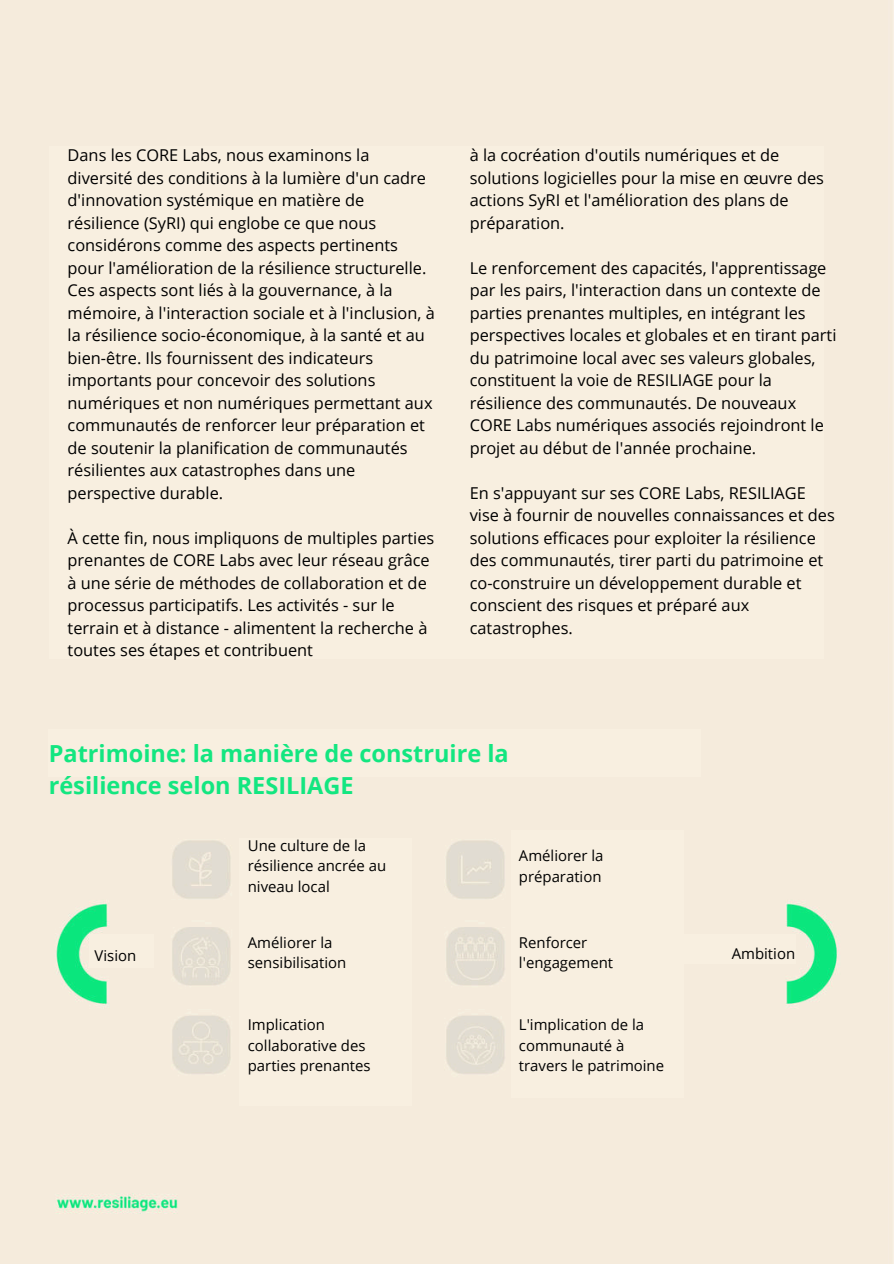
<style>
.page{position:relative;width:894px;height:1264px;background:#fff}
.page>*{position:absolute;margin:0;border:0;box-sizing:border-box;transform-origin:0 0}
.t1{font:700 23.55px/31.8px "Open Sans";color:#13e680}
.t2{font:16.35px/22.5px "Open Sans";color:#000}
.t3{font:14.85px/20.5px "Open Sans";color:#000}
</style>
<div class="page">
<div style="left:0;top:0;width:893px;height:1263px;background:#f5ebdc"></div>
<div style="left:49px;top:146px;width:774px;height:512px;background:#f8efe0"></div>
<div style="left:49px;top:729px;width:651px;height:48px;background:#f8efe0"></div>
<div style="left:239px;top:838px;width:173px;height:267px;background:#f8efe0"></div>
<div style="left:511px;top:829px;width:172px;height:268px;background:#f8efe0"></div>
<div style="left:89px;top:934px;width:65px;height:33px;background:#f8efe0"></div>
<div style="left:683px;top:934px;width:112px;height:29px;background:#f8efe0"></div>
<p class="t2" style="left:68px;top:144px;width:368px">Dans les CORE Labs, nous examinons la diversité des conditions à la lumière d'un cadre d'innovation systémique en matière de résilience (SyRI) qui englobe ce que nous considérons comme des aspects pertinents pour l'amélioration de la résilience structurelle.<br>Ces aspects sont liés à la gouvernance, à la mémoire, à l'interaction sociale et à l'inclusion, à la résilience socio-économique, à la santé et au bien-être. Ils fournissent des indicateurs importants pour concevoir des solutions numériques et non numériques permettant aux communautés de renforcer leur préparation et de soutenir la planification de communautés résilientes aux catastrophes dans une perspective durable.</p>
<p class="t2" style="left:68px;top:526px;width:368px">À cette fin, nous impliquons de multiples parties prenantes de CORE Labs avec leur réseau grâce à une série de méthodes de collaboration et de processus participatifs. Les activités - sur le terrain et à distance - alimentent la recherche à toutes ses étapes et contribuent</p>
<p class="t2" style="left:469px;top:144px;width:356px">à la cocréation d'outils numériques et de solutions logicielles pour la mise en œuvre des actions SyRI et l'amélioration des plans de préparation.</p>
<p class="t2" style="left:469px;top:256px;width:368px">Le renforcement des capacités, l'apprentissage par les pairs, l'interaction dans un contexte de parties prenantes multiples, en intégrant les perspectives locales et globales et en tirant parti du patrimoine local avec ses valeurs globales, constituent la voie de RESILIAGE pour la résilience des communautés. De nouveaux CORE Labs numériques associés rejoindront le projet au début de l'année prochaine.</p>
<p class="t2" style="left:469px;top:481px;width:366px">En s'appuyant sur ses CORE Labs, RESILIAGE vise à fournir de nouvelles connaissances et des solutions efficaces pour exploiter la résilience des communautés, tirer parti du patrimoine et co-construire un développement durable et conscient des risques et préparé aux catastrophes.</p>
<h1 class="t1" style="left:49px;top:737px;width:461px">Patrimoine: la manière de construire la résilience selon RESILIAGE</h1>
<p class="t3" style="left:248px;top:834px;width:140px">Une culture de la résilience ancrée au niveau local</p>
<p class="t3" style="left:519px;top:845px;width:86px">Améliorer la préparation</p>
<p class="t3" style="left:248px;top:931px;width:100px">Améliorer la sensibilisation</p>
<p class="t3" style="left:519px;top:931px;width:96px">Renforcer l'engagement</p>
<p class="t3" style="left:95px;top:944px;width:43px">Vision</p>
<p class="t3" style="left:731px;top:942px;width:65px">Ambition</p>
<p class="t3" style="left:248px;top:1014px;width:124px">Implication collaborative des parties prenantes</p>
<p class="t3" style="left:519px;top:1014px;width:147px">L'implication de la communauté à travers le patrimoine</p>
</div>
